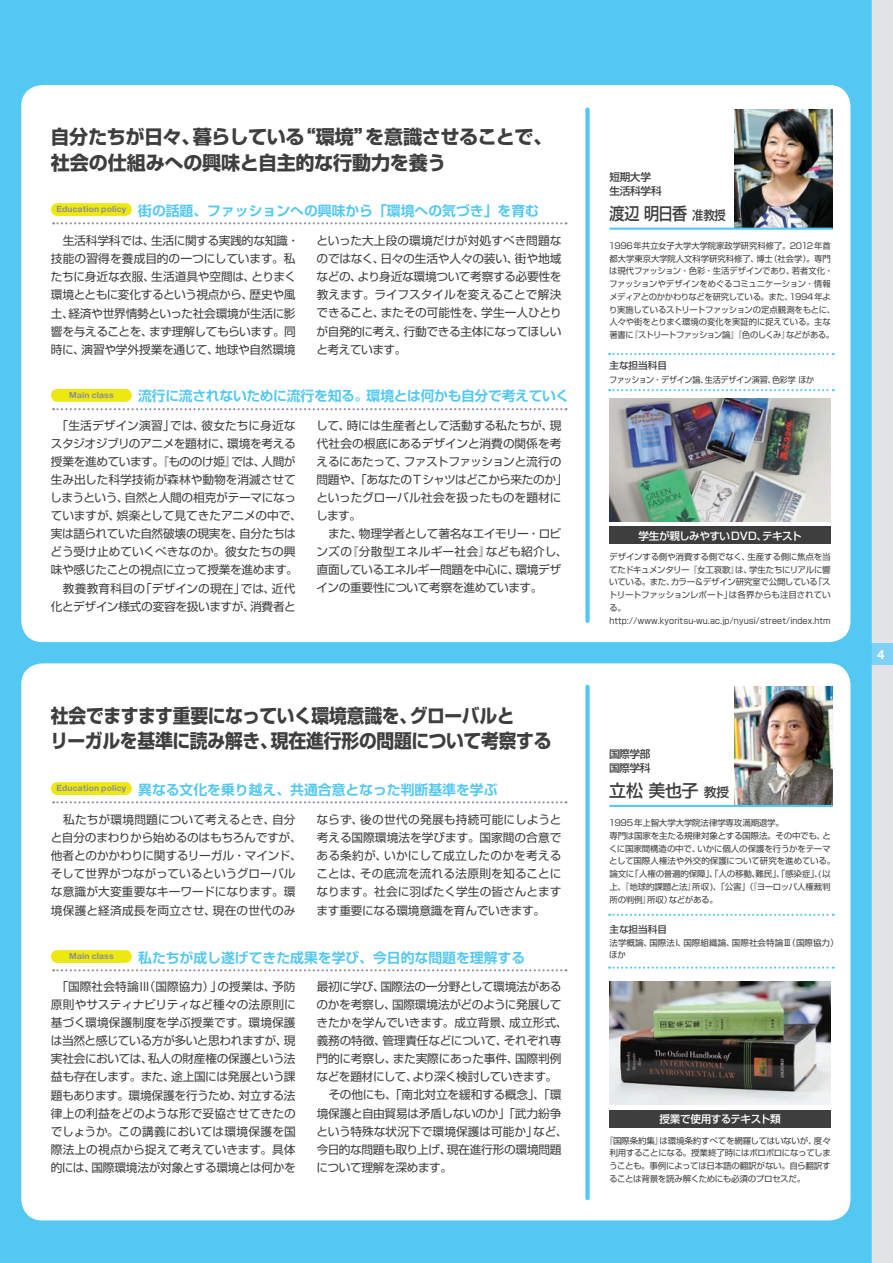
<style>
.page{position:relative;width:893px;height:1263px;background:#52c8f3}
.page>*{position:absolute;margin:0;border:0;box-sizing:border-box;transform-origin:0 0}
.t1{font:700 19.2px/25.5px "Shin Go Pro";letter-spacing:-.02em;color:#3e3e3f;scale:.93 1}
.t2{font:700 19.2px/25.5px "Shin Go Pro";letter-spacing:-.02em;color:#3e3e3f}
.t3{font:500 16.95px "Shin Go Pro";letter-spacing:-.02em;color:#3e3e3f;scale:.89 1}
.t4{font:500 16.95px "Shin Go Pro";letter-spacing:-.02em;color:#3e3e3f}
.t5{font:700 13.8px "Shin Go Pro De";color:#52c8f3}
.t6{font:700 13.8px "Shin Go Pro De";letter-spacing:-.02em;color:#52c8f3}
.t7{font:11.7px/18px "Shin Go Pro";letter-spacing:-.02em;color:#3e3e3f}
.t8{font:500 10.65px "Shin Go Pro";letter-spacing:-.05em;color:#fff}
.t9{font:500 10.65px/13.8px "Shin Go Pro";letter-spacing:-.025em;color:#3e3e3f}
.t10{font:500 9.6px "Shin Go Pro";color:#3e3e3f}
.t11{font:8.55px/12.8px "Shin Go Pro";letter-spacing:-.02em;color:#3e3e3f}
.t12{font:8.55px/11.7px "Shin Go Pro";letter-spacing:.01em;color:#3e3e3f}
.t13{font:8.55px "Shin Go Pro";letter-spacing:-.02em;color:#3e3e3f;scale:.95 1}
.t14{font:700 8.55px "Helvetica Neue";letter-spacing:.025em;color:#8a8f9d}
.s1{font-size:12.75px}
</style>
<div class="page">
<div style="left:21px;top:85px;width:829px;height:557px;background:#fff;border-radius:21px"></div>
<div style="left:21px;top:663px;width:829px;height:557px;background:#fff;border-radius:21px"></div>
<img style="left:735px;top:687px;width:98px;height:118px">
<img style="left:735px;top:109px;width:98px;height:119px">
<div style="left:609px;top:527px;width:222px;height:17px;background:#3e3e3f"></div>
<div style="left:609px;top:1110px;width:222px;height:17px;background:#3e3e3f"></div>
<div style="left:51px;top:203px;width:81px;height:13px;background:#ece810;border-radius:6px"></div>
<svg style="left:53px;top:222px;width:514px;height:2px"></svg>
<div style="left:51px;top:389px;width:81px;height:13px;background:#ece810;border-radius:6px"></div>
<svg style="left:53px;top:408px;width:514px;height:2px"></svg>
<div style="left:51px;top:950px;width:81px;height:13px;background:#ece810;border-radius:6px"></div>
<svg style="left:53px;top:969px;width:514px;height:2px"></svg>
<div style="left:51px;top:782px;width:81px;height:13px;background:#ece810;border-radius:6px"></div>
<svg style="left:53px;top:801px;width:514px;height:2px"></svg>
<img style="left:609px;top:981px;width:222px;height:124px">
<img style="left:609px;top:398px;width:222px;height:124px">
<div style="left:585px;top:109px;width:5px;height:512px;background:#52c8f3"></div>
<div style="left:585px;top:687px;width:5px;height:511px;background:#52c8f3"></div>
<svg style="left:609px;top:353px;width:225px;height:2px"></svg>
<svg style="left:609px;top:914px;width:225px;height:2px"></svg>
<svg style="left:609px;top:389px;width:225px;height:2px"></svg>
<svg style="left:609px;top:966px;width:225px;height:3px"></svg>
<hr style="left:609px;top:805px;width:224px;height:2px;background:#52c8f3">
<hr style="left:609px;top:228px;width:224px;height:2px;background:#52c8f3">
<div style="left:872px;top:0;width:21px;height:1263px;background:#e2e3e6"></div>
<div style="left:872px;top:643px;width:21px;height:21px;background:#7ed2f5"></div>
<h1 class="t2" style="left:51px;top:122px;width:503px">自分たちが日々、暮らしている“環境”を意識させることで、社会の仕組みへの興味と自主的な行動力を養う</h1>
<p class="t5" style="left:56px;top:199px;width:484px"><sup>Education</sup> <sup>policy</sup> 街の話題、ファッションへの興味から「環境への気づき」を育む</p>
<p class="t7" style="left:51px;top:230px;width:250px">　生活科学科では、生活に関する実践的な知識・技能の習得を養成目的の一つにしています。私たちに身近な衣服、生活道具や空間は、とりまく環境とともに変化するという視点から、歴史や風土、経済や世界情勢といった社会環境が生活に影響を与えることを、まず理解してもらいます。同時に、演習や学外授業を通じて、地球や自然環境</p>
<p class="t7" style="left:316px;top:230px;width:247px;text-align:justify">といった大上段の環境だけが対処すべき問題なのではなく、日々の生活や人々の装い、街や地域などの、より身近な環境ついて考察する必要性を教えます。ライフスタイルを変えることで解決できること、またその可能性を、学生一人ひとりが自発的に考え、行動できる主体になってほしいと考えています。</p>
<p class="t14" style="left:69px;top:390px;width:46px">Main class</p>
<p class="t6" style="left:138px;top:385px;width:433px">流行に流されないために流行を知る。環境とは何かも自分で考えていく</p>
<p class="t7" style="left:50px;top:415px;width:253px">　「生活デザイン演習」では、彼女たちに身近なスタジオジブリのアニメを題材に、環境を考える授業を進めています。『もののけ姫』では、人間が生み出した科学技術が森林や動物を消滅させてしまうという、自然と人間の相克がテーマになっていますが、娯楽として見てきたアニメの中で、実は語られていた自然破壊の現実を、自分たちはどう受け止めていくべきなのか。彼女たちの興味や感じたことの視点に立って授業を進めます。　教養教育科目の「デザインの現在」では、近代化とデザイン様式の変容を扱いますが、消費者と</p>
<p class="t7" style="left:316px;top:415px;width:253px">して、時には生産者として活動する私たちが、現代社会の根底にあるデザインと消費の関係を考えるにあたって、ファストファッションと流行の問題や、「あなたのTシャツはどこから来たのか」といったグローバル社会を扱ったものを題材にします。<br>　また、物理学者として著名なエイモリー・ロビンズの『分散型エネルギー社会』なども紹介し、直面しているエネルギー問題を中心に、環境デザインの重要性について考察を進めています。</p>
<h1 class="t1" style="left:50px;top:701px;width:540px">社会でますます重要になっていく環境意識を、グローバルと<br>リーガルを基準に読み解き、現在進行形の問題について考察する</h1>
<p class="t5" style="left:56px;top:778px;width:443px"><sup>Education</sup> <sup>policy</sup> 異なる文化を乗り越え、共通合意となった判断基準を学ぶ</p>
<p class="t7" style="left:51px;top:809px;width:252px">　私たちが環境問題について考えるとき、自分と自分のまわりから始めるのはもちろんですが、他者とのかかわりに関するリーガル・マインド、そして世界がつながっているというグローバルな意識が大変重要なキーワードになります。環境保護と経済成長を両立させ、現在の世代のみ</p>
<p class="t7" style="left:316px;top:809px;width:247px;text-align:justify">ならず、後の世代の発展も持続可能にしようと考える国際環境法を学びます。国家間の合意である条約が、いかにして成立したのかを考えることは、その底流を流れる法原則を知ることになります。社会に羽ばたく学生の皆さんとますます重要になる環境意識を育んでいきます。</p>
<p class="t14" style="left:69px;top:951px;width:46px">Main class</p>
<p class="t5" style="left:138px;top:946px;width:388px">私たちが成し遂げてきた成果を学び、今日的な問題を理解する</p>
<p class="t7" style="left:51px;top:976px;width:247px;text-align:justify">　「国際社会特論III（国際協力）」の授業は、予防原則やサスティナビリティなど種々の法原則に基づく環境保護制度を学ぶ授業です。環境保護は当然と感じている方が多いと思われますが、現実社会においては、私人の財産権の保護という法益も存在します。また、途上国には発展という課題もあります。環境保護を行うため、対立する法律上の利益をどのような形で妥協させてきたのでしょうか。この講義においては環境保護を国際法上の視点から捉えて考えていきます。具体的には、国際環境法が対象とする環境とは何かを</p>
<p class="t7" style="left:316px;top:976px;width:253px">最初に学び、国際法の一分野として環境法があるのかを考察し、国際環境法がどのように発展してきたかを学んでいきます。成立背景、成立形式、義務の特徴、管理責任などについて、それぞれ専門的に考察し、また実際にあった事件、国際判例などを題材にして、より深く検討していきます。　その他にも、「南北対立を緩和する概念」、「環境保護と自由貿易は矛盾しないのか」「武力紛争という特殊な状況下で環境保護は可能か」など、今日的な問題も取り上げ、現在進行形の環境問題について理解を深めます。</p>
<p class="t9" style="left:609px;top:169px;width:54px">短期大学生活科学科</p>
<h2 class="t3" style="left:609px;top:199px;width:132px">渡辺 明日香 <span class="s1">准教授</span></h2>
<p class="t11" style="left:609px;top:238px;width:228px">1996年共立女子大学大学院家政学研究科修了。2012年首都大学東京大学院人文科学研究科修了、博士（社会学）。専門は現代ファッション・色彩・生活デザインであり、若者文化・ファッションやデザインをめぐるコミュニケーション・情報メディアとのかかわりなどを研究している。また、1994年より実施しているストリートファッションの定点観測をもとに、人々や街をとりまく環境の変化を実証的に捉えている。主な著書に『ストリートファッション論』『色のしくみ』などがある。</p>
<p class="t10" style="left:609px;top:357px;width:59px">主な担当科目</p>
<p class="t13" style="left:609px;top:373px;width:217px">ファッション・デザイン論、生活デザイン演習、色彩学ほか</p>
<p class="t8" style="left:638px;top:527px;width:165px">学生が親しみやすいDVD、テキスト</p>
<p class="t11" style="left:609px;top:549px;width:224px">デザインする側や消費する側でなく、生産する側に焦点を当てたドキュメンタリー『女工哀歌』は、学生たちにリアルに響いている。また、カラー＆デザイン研究室で公開している「ストリートファッションレポート」は各界からも注目されている。http://www.kyoritsu-wu.ac.jp/nyusi/street/index.htm</p>
<p class="t9" style="left:609px;top:746px;width:43px">国際学部国際学科</p>
<h2 class="t4" style="left:609px;top:777px;width:122px">立松 美也子 <span class="s1">教授</span></h2>
<p class="t11" style="left:609px;top:815px;width:228px">1995年上智大学大学院法律学専攻満期退学。<br>専門は国家を主たる規律対象とする国際法。その中でも、とくに国家間構造の中で、いかに個人の保護を行うかをテーマとして国際人権法や外交的保護について研究を進めている。論文に「人権の普遍的保障」、「人の移動、難民」、「感染症」、(以上、『地球的課題と法』所収)、「公害」（『ヨーロッパ人権裁判所の判例』所収）などがある。</p>
<p class="t10" style="left:609px;top:921px;width:59px">主な担当科目</p>
<p class="t12" style="left:609px;top:936px;width:231px">法学概論、国際法I、国際組織論、国際社会特論Ⅲ（国際協力）ほか</p>
<p class="t8" style="left:659px;top:1110px;width:123px">授業で使用するテキスト類</p>
<p class="t11" style="left:609px;top:1133px;width:223px;text-align:justify;text-indent:-4px">『国際条約集』は環境条約すべてを網羅してはいないが、度々利用することになる。授業終了時にはボロボロになってしまうことも。事例によっては日本語の翻訳がない。自ら翻訳することは背景を読み解くためにも必須のプロセスだ。</p>
</div>
